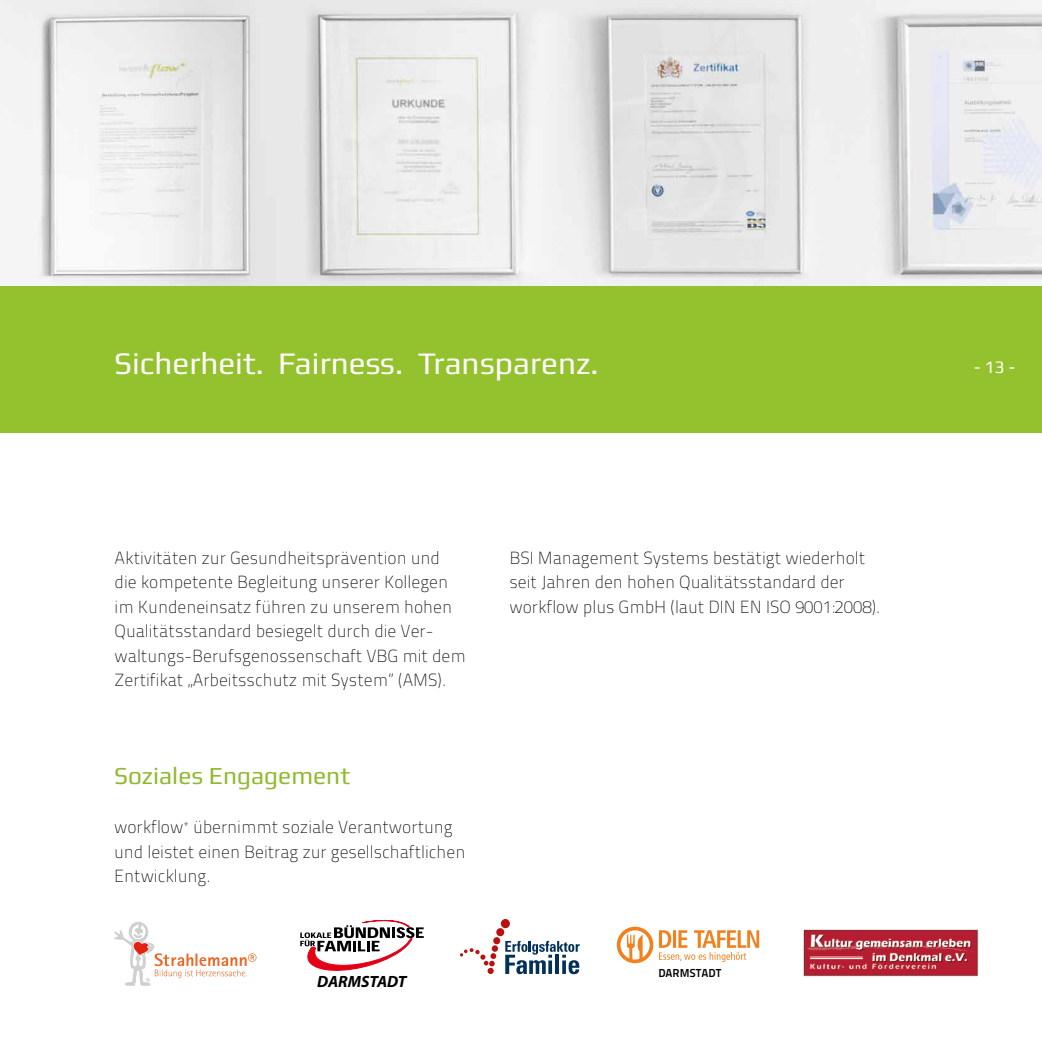
<style>
.page{position:relative;width:1042px;height:1042px;background:#fff}
.page>*{position:absolute;margin:0;border:0;box-sizing:border-box;transform-origin:0 0}
.t1{font:31.5px "Play";color:#fff}
.t2{font:24.5px "Play";color:#8fba2d}
.t3{font:17.5px/24.5px "Titillium Maps 29 L 1 wt";color:#000}
.t4{font:17.5px "Play";color:#fff}
.t5{font:italic 700 16.28px "Myriad Pro";color:#000}
.t6{font:11.55px "Titillium Maps 29 L 800 wt";color:#000}
</style>
<div class="page">
<img style="left:0;top:0;width:1042px;height:286px">
<div style="left:0;top:286px;width:1042px;height:146px;background:#94c12e"></div>
<svg style="left:114px;top:922px;width:142px;height:64px"></svg>
<svg style="left:300px;top:919px;width:124px;height:52px"></svg>
<svg style="left:505px;top:941px;width:74px;height:33px"></svg>
<div style="left:487px;top:968px;width:7px;height:6px;background:#b8110f;border-radius:50%"></div>
<div style="left:492px;top:945px;width:6px;height:7px;background:#b8110f;border-radius:50%"></div>
<div style="left:493px;top:937px;width:7px;height:7px;background:#b8110f;border-radius:50%"></div>
<div style="left:496px;top:928px;width:8px;height:8px;background:#b8110f;border-radius:50%"></div>
<div style="left:501px;top:919px;width:9px;height:9px;background:#b8110f;border-radius:50%"></div>
<svg style="left:460px;top:948px;width:36px;height:18px"></svg>
<svg style="left:617px;top:926px;width:36px;height:37px"></svg>
<svg style="left:620px;top:930px;width:30px;height:29px"></svg>
<svg style="left:627px;top:935px;width:15px;height:27px"></svg>
<svg style="left:659px;top:930px;width:100px;height:32px"></svg>
<img style="left:803px;top:929px;width:176px;height:48px">
<h1 class="t1" style="left:114px;top:344px;width:486px">Sicherheit. Fairness. Transparenz.</h1>
<p class="t4" style="left:974px;top:357px;width:42px">- 13 -</p>
<p class="t3" style="left:115px;top:544px;width:353px">Aktivitäten zur Gesundheitsprävention und die kompetente Begleitung unserer Kollegen im Kundeneinsatz führen zu unserem hohen Qualitätsstandard besiegelt durch die Ver&shy;waltungs-Berufsgenossenschaft VBG mit dem Zertifikat „Arbeitsschutz mit System“ (AMS).</p>
<p class="t3" style="left:509px;top:544px;width:373px">BSI Management Systems bestätigt wiederholt seit Jahren den hohen Qualitätsstandard der workflow plus GmbH (laut DIN EN ISO 9001:2008).</p>
<h2 class="t2" style="left:114px;top:761px;width:238px">Soziales Engagement</h2>
<p class="t3" style="left:114px;top:814px;width:353px">workflow<sup>+</sup> übernimmt soziale Verantwortung und leistet einen Beitrag zur gesellschaftlichen<br>Entwicklung.</p>
<p class="t5" style="left:317px;top:971px;width:91px">DARMSTADT</p>
<p class="t6" style="left:658px;top:964px;width:64px">DARMSTADT</p>
</div>
